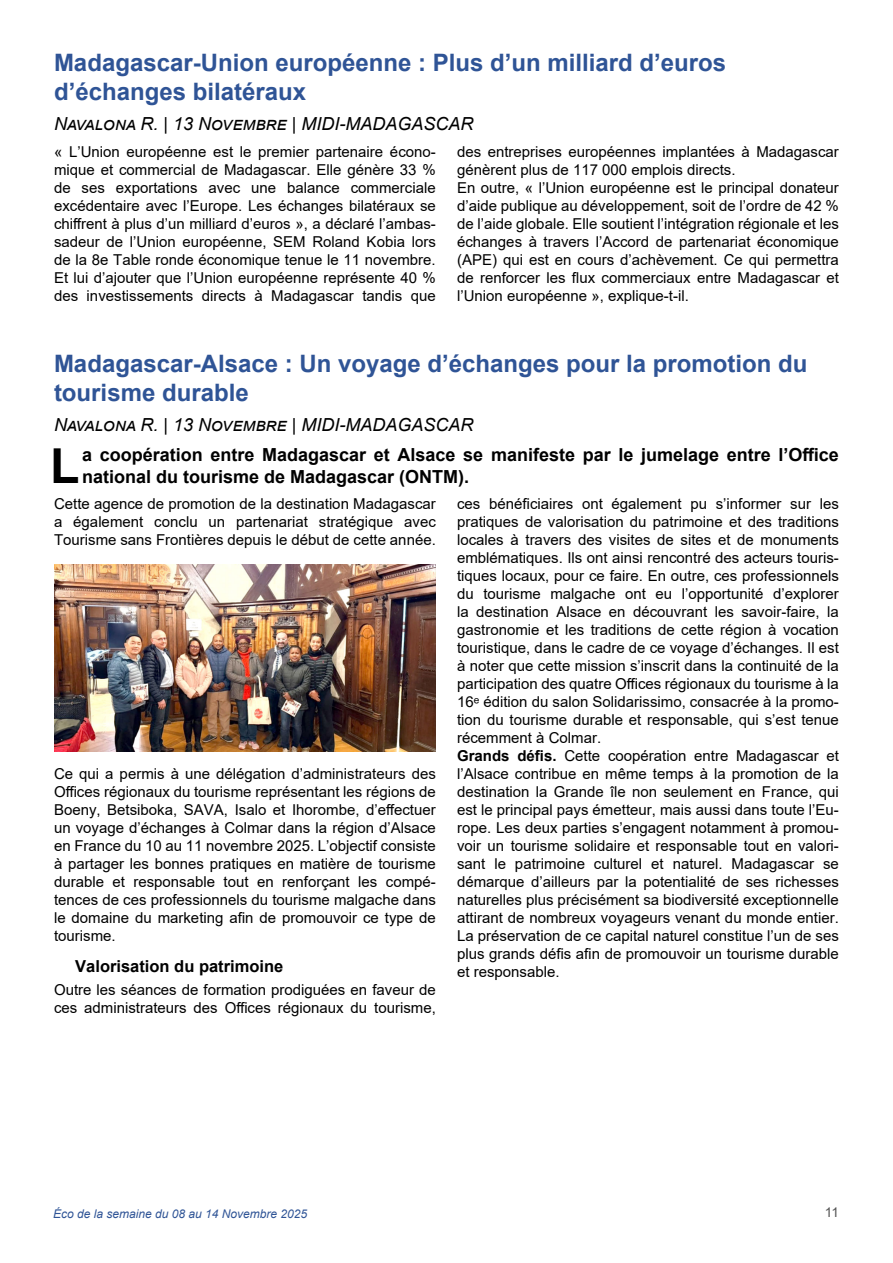
<style>
.page{position:relative;width:893px;height:1263px;background:#fff}
.page>*{position:absolute;margin:0;border:0;box-sizing:border-box;transform-origin:0 0}
.t1{font:700 48.15px "Arial";color:#000}
.t2{font:700 24px/28.8px "Arial";color:#2f5496}
.t3{font:700 18px/21.6px "Arial";color:#000}
.t4{font:italic 18px "Arial";color:#000}
.t5{font:700 16.5px "Arial";color:#000}
.t6{font:15px/18px "Arial";color:#000;text-align:justify}
.t7{font:13.5px "Arial";color:#525252}
.t8{font:italic 12px "Arial";color:#2f5496}
.s1{font-weight:700}
</style>
<div class="page">
<img style="left:54px;top:564px;width:382px;height:187px">
<h2 class="t2" style="left:54px;top:49px;width:674px">Madagascar-Union européenne : Plus d’un milliard d’euros d’échanges bilatéraux</h2>
<p class="t4" style="left:54px;top:112px;width:421px">Navalona R. | 13 Novembre | MIDI-MADAGASCAR</p>
<p class="t6" style="left:54px;top:143px;width:383px">« L’Union européenne est le premier partenaire écono&shy;mique et commercial de Madagascar. Elle génère 33 % de ses exportations avec une balance commerciale excédentaire avec l’Europe. Les échanges bilatéraux se chiffrent à plus d’un milliard d’euros », a déclaré l’ambas&shy;sadeur de l’Union européenne, SEM Roland Kobia lors de la 8e Table ronde économique tenue le 11 novembre.<br>Et lui d’ajouter que l’Union européenne représente 40 % des investissements directs à Madagascar tandis que</p>
<p class="t6" style="left:457px;top:143px;width:383px;text-align:left">des entreprises européennes implantées à Madagascar génèrent plus de 117 000 emplois directs.<br>En outre, « l’Union européenne est le principal donateur d’aide publique au développement, soit de l’ordre de 42 % de l’aide globale. Elle soutient l’intégration régionale et les échanges à travers l’Accord de partenariat économique (APE) qui est en cours d’achèvement. Ce qui permettra de renforcer les flux commerciaux entre Madagascar et l’Union européenne », explique-t-il.</p>
<h2 class="t2" style="left:54px;top:350px;width:755px">Madagascar-Alsace : Un voyage d’échanges pour la promotion du tourisme durable</h2>
<p class="t4" style="left:54px;top:413px;width:421px">Navalona R. | 13 Novembre | MIDI-MADAGASCAR</p>
<h1 class="t1" style="left:50px;top:432px;width:31px">L</h1>
<p class="t3" style="left:82px;top:444px;width:758px">a coopération entre Madagascar et Alsace se manifeste par le jumelage entre l’Office national du tourisme de Madagascar (ONTM).</p>
<p class="t6" style="left:54px;top:495px;width:383px">Cette agence de promotion de la destination Madagascar a également conclu un partenariat stratégique avec Tourisme sans Frontières depuis le début de cette année.</p>
<p class="t6" style="left:457px;top:495px;width:383px;text-align:left">ces bénéficiaires ont également pu s’informer sur les pratiques de valorisation du patrimoine et des traditions locales à travers des visites de sites et de monuments emblématiques. Ils ont ainsi rencontré des acteurs touris&shy;tiques locaux, pour ce faire. En outre, ces professionnels du tourisme malgache ont eu l’opportunité d’explorer la destination Alsace en découvrant les savoir-faire, la gastronomie et les traditions de cette région à vocation touristique, dans le cadre de ce voyage d’échanges. Il est à noter que cette mission s’inscrit dans la continuité de la participation des quatre Offices régionaux du tourisme à la 16ᵉ édition du salon Solidarissimo, consacrée à la promo&shy;tion du tourisme durable et responsable, qui s’est tenue récemment à Colmar.<br><span class="s1">Grands défis.</span> Cette coopération entre Madagascar et l’Alsace contribue en même temps à la promotion de la destination la Grande île non seulement en France, qui est le principal pays émetteur, mais aussi dans toute l’Eu&shy;rope. Les deux parties s’engagent notamment à promou&shy;voir un tourisme solidaire et responsable tout en valori&shy;sant le patrimoine culturel et naturel. Madagascar se démarque d’ailleurs par la potentialité de ses richesses naturelles plus précisément sa biodiversité exceptionnelle attirant de nombreux voyageurs venant du monde entier.<br>La préservation de ce capital naturel constitue l’un de ses plus grands défis afin de promouvoir un tourisme durable et responsable.</p>
<p class="t6" style="left:54px;top:765px;width:383px">Ce qui a permis à une délégation d’administrateurs des Offices régionaux du tourisme représentant les régions de Boeny, Betsiboka, SAVA, Isalo et Ihorombe, d’effectuer un voyage d’échanges à Colmar dans la région d’Alsace en France du 10 au 11 novembre 2025. L’objectif consiste à partager les bonnes pratiques en matière de tourisme durable et responsable tout en renforçant les compé&shy;tences de ces professionnels du tourisme malgache dans le domaine du marketing afin de promouvoir ce type de tourisme.</p>
<p class="t5" style="left:75px;top:954px;width:210px">Valorisation du patrimoine</p>
<p class="t6" style="left:54px;top:981px;width:383px">Outre les séances de formation prodiguées en faveur de ces administrateurs des Offices régionaux du tourisme,</p>
<p class="t8" style="left:53px;top:1205px;width:256px">Éco de la semaine du 08 au 14 Novembre 2025</p>
<p class="t7" style="left:825px;top:1203px;width:16px">11</p>
</div>
